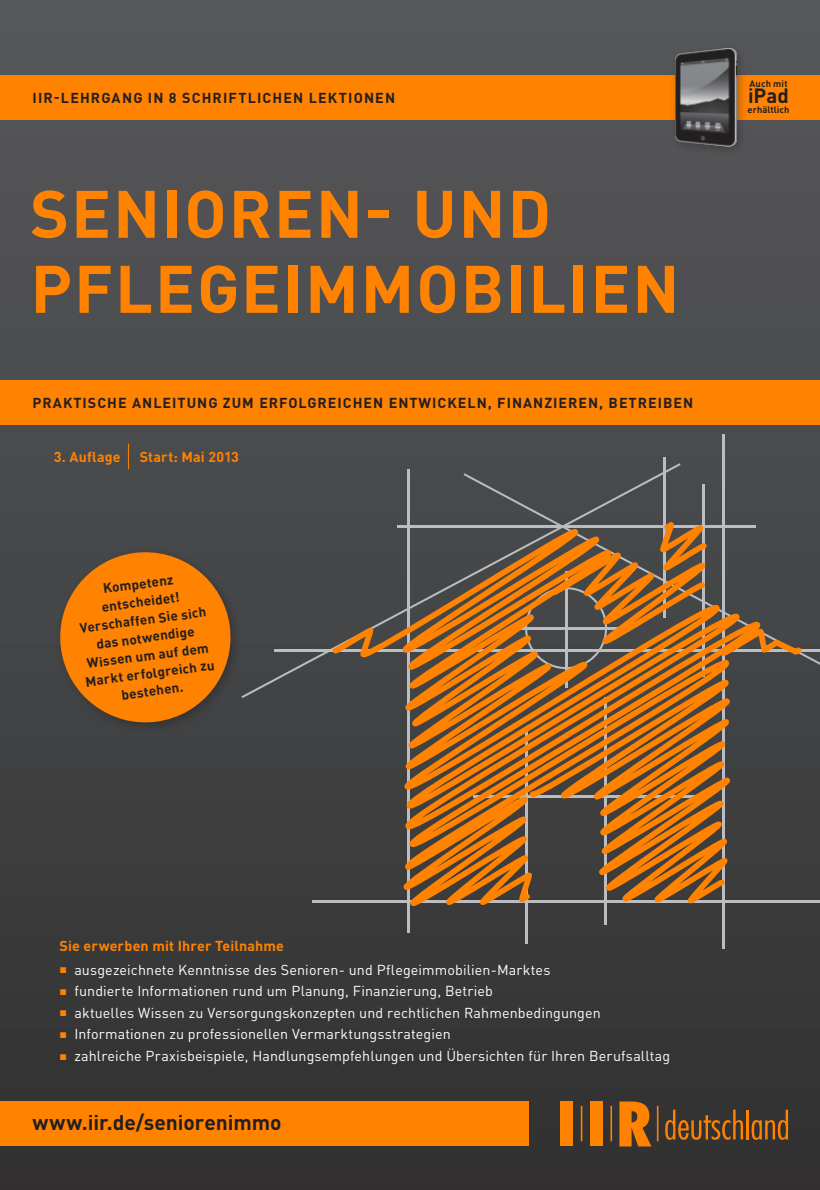
<style>
.page{position:relative;width:820px;height:1190px;background:#fff}
.page>*{position:absolute;margin:0;border:0;box-sizing:border-box;transform-origin:0 0}
.t1{font:700 66px/75px "DIN Pro";letter-spacing:.03em;color:#ff8200}
.t2{font:700 21px "DIN Pro";letter-spacing:-.005em;color:#231f20}
.t3{font:700 20.4px "DIN Pro";color:#231f20}
.t4{font:14.25px "DIN Pro";letter-spacing:.005em;color:#fff}
.t5{font:700 14.25px "DIN Pro";letter-spacing:.07em;color:#231f20}
.t6{font:700 14.25px "DIN Pro";letter-spacing:.01em;color:#ff8200}
.t7{font:700 13.5px/18px "DIN Pro";color:#231f20;text-align:center}
.t8{font:700 9.3px "DIN Pro";letter-spacing:.005em;color:#231f20}
.s1{color:#ff8200}
</style>
<div class="page">
<div style="left:0;top:0;width:819px;height:1190px;background:linear-gradient(to bottom,#57585b,#343232)"></div>
<div style="left:0;top:1101px;width:528px;height:45px;background:#ff8200"></div>
<svg style="left:128px;top:443px;width:1px;height:26px"></svg>
<div style="left:0;top:75px;width:819px;height:45px;background:#ff8200"></div>
<div style="left:589px;top:1101px;width:12px;height:45px;background:#ff8200"></div>
<svg style="left:619px;top:1101px;width:32px;height:45px"></svg>
<div style="left:560px;top:1101px;width:12px;height:45px;background:#ff8200"></div>
<hr style="left:580px;top:1105px;width:2px;height:36px;background:#ff8200">
<hr style="left:610px;top:1105px;width:1px;height:36px;background:#ff8200">
<hr style="left:656px;top:1105px;width:2px;height:36px;background:#ff8200">
<svg style="left:664px;top:1109px;width:78px;height:30px"></svg>
<hr style="left:746px;top:1109px;width:2px;height:30px;background:#ff8200">
<svg style="left:751px;top:1109px;width:36px;height:30px"></svg>
<div style="left:0;top:380px;width:819px;height:45px;background:#ff8200"></div>
<div style="left:669px;top:44px;width:78px;height:113px;background:#231f20;opacity:.4"></div>
<img style="left:675px;top:49px;width:60px;height:97px">
<div style="left:55px;top:547px;width:187px;height:186px;background:#424344"></div>
<svg style="left:60px;top:552px;width:171px;height:172px"></svg>
<hr style="left:663px;top:457px;width:2px;height:160px;background:#bcbdc0">
<div style="left:680px;top:473px;width:139px;height:192px;background:#48494a"></div>
<div style="left:241px;top:463px;width:439px;height:235px;background:#48494a"></div>
<hr style="left:275px;top:650px;width:544px;height:2px;background:#bcbdc0">
<hr style="left:407px;top:469px;width:2px;height:464px;background:#bcbdc0">
<hr style="left:721px;top:434px;width:2px;height:514px;background:#bcbdc0">
<hr style="left:312px;top:900px;width:507px;height:2px;background:#bcbdc0">
<hr style="left:525px;top:730px;width:2px;height:213px;background:#bcbdc0">
<hr style="left:604px;top:697px;width:2px;height:227px;background:#bcbdc0">
<svg style="left:327px;top:503px;width:478px;height:411px"></svg>
<p class="t5" style="left:33px;top:88px;width:364px">IIR-LEHRGANG IN 8 SCHRIFTLICHEN LEKTIONEN</p>
<h1 class="t1" style="left:30px;top:174px;width:650px">SENIOREN- UND<br>PFLEGEIMMOBILIEN</h1>
<p class="t5" style="left:33px;top:393px;width:661px">PRAKTISCHE ANLEITUNG ZUM ERFOLGREICHEN ENTWICKELN, FI NANZI EREN, BETREI BEN</p>
<p class="t6" style="left:54px;top:447px;width:68px">3. AUFLAGE</p>
<p class="t6" style="left:140px;top:447px;width:101px">START: MAI 2013</p>
<p class="t7" style="left:73px;top:582px;width:133px;rotate:-7deg">KOMPETENZ<br>ENTSCHEIDET!<br>VERSCHAFFEN SIE SICH<br>DAS NOTWENDIGE<br>WISSEN UM AUFDEM<br>MARKT ERFOLGREICH ZU<br>BESTEHEN.</p>
<p class="t8" style="left:749px;top:77px;width:40px">AUCH MIT</p>
<h3 class="t3" style="left:747px;top:82px;width:42px">IPAD</h3>
<p class="t8" style="left:747px;top:103px;width:43px">ERHÄLTLICH</p>
<p class="t6" style="left:59px;top:936px;width:226px">SIE ERWERBEN MIT IHRER TEILNAHME</p>
<p class="t4" style="left:59px;top:959px;width:492px"><span class="s1">▪</span> ausgezeichnete Kenntnisse des Senioren- und Pflegeimmobilien-Marktes</p>
<p class="t4" style="left:59px;top:981px;width:434px"><span class="s1">▪</span> fundierte Informationen rund um Planung, Finanzierung, Betrieb</p>
<p class="t4" style="left:59px;top:1003px;width:542px"><span class="s1">▪</span> aktuelles Wissen zu Versorgungskonzepten und rechtlichen Rahmenbedingungen</p>
<p class="t4" style="left:59px;top:1024px;width:392px"><span class="s1">▪</span> Informationen zu professionellen Vermarktungsstrategien</p>
<p class="t4" style="left:59px;top:1046px;width:611px"><span class="s1">▪</span> zahlreiche Praxisbeispiele, Handlungsempfehlungen und Übersichten für Ihren Berufsalltag</p>
<h2 class="t2" style="left:33px;top:1108px;width:250px">WWW.IIR.DE/SENIORENIMMO</h2>
</div>
